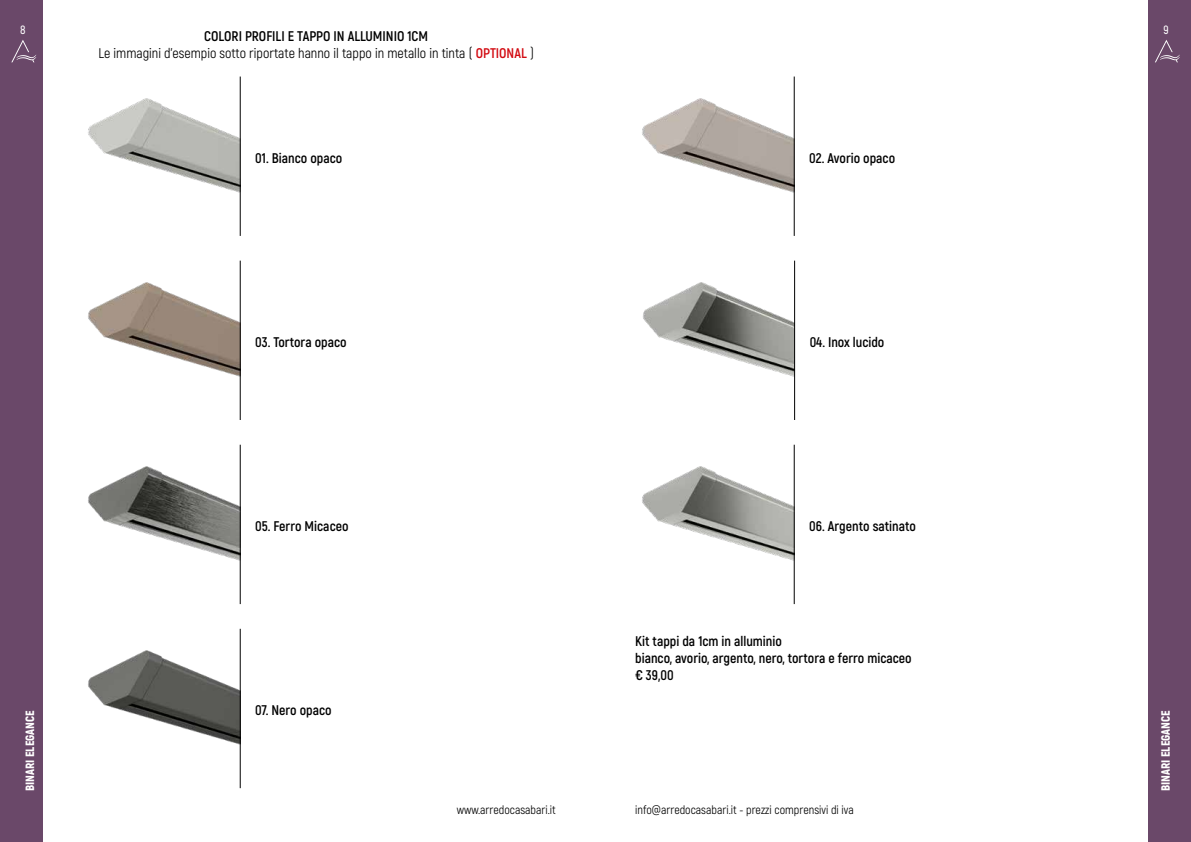
<style>
.page{position:relative;width:1191px;height:842px;background:#fff}
.page>*{position:absolute;margin:0;border:0;box-sizing:border-box;transform-origin:0 0}
.t1{font:700 14px/16.8px "Akrobat";color:#000}
.t2{font:14px/16.8px "Akrobat";color:#000;text-align:center}
.t3{font:12px "Akrobat";color:#000}
.t4{font:900 12px "Akrobat";color:#fff}
.t5{font:600 12px "Akrobat";color:#fff}
.s1{font-weight:700}
.s2{font-weight:700;color:#d20a11}
</style>
<div class="page">
<div style="left:1148px;top:0;width:43px;height:842px;background:#6a4869"></div>
<div style="left:0;top:0;width:43px;height:842px;background:#6a4869"></div>
<img style="left:88px;top:77px;width:152px;height:159px">
<hr style="left:240px;top:77px;width:1px;height:159px;background:#000">
<img style="left:88px;top:261px;width:152px;height:159px">
<hr style="left:240px;top:261px;width:1px;height:159px;background:#000">
<img style="left:642px;top:98px;width:151px;height:95px">
<hr style="left:793px;top:77px;width:1px;height:159px;background:#000">
<img style="left:88px;top:629px;width:152px;height:159px">
<hr style="left:240px;top:629px;width:1px;height:159px;background:#000">
<img style="left:88px;top:445px;width:152px;height:159px">
<hr style="left:240px;top:445px;width:1px;height:159px;background:#000">
<img style="left:643px;top:282px;width:151px;height:95px">
<hr style="left:794px;top:261px;width:1px;height:159px;background:#000">
<img style="left:642px;top:466px;width:151px;height:95px">
<hr style="left:793px;top:445px;width:1px;height:159px;background:#000">
<svg style="left:11px;top:40px;width:25px;height:22px"></svg>
<svg style="left:1155px;top:40px;width:24px;height:22px"></svg>
<p class="t5" style="left:20px;top:23px;width:7px">8</p>
<p class="t5" style="left:1163px;top:23px;width:7px">9</p>
<p class="t2" style="left:98px;top:28px;width:437px"><span class="s1">COLORI PROFILI E TAPPO IN ALLUMINIO 1CM<br></span>Le immagini d’esempio sotto riportate hanno il tappo in metallo in tinta ( <span class="s2">OPTIONAL</span> )</p>
<p class="t1" style="left:255px;top:149px;width:89px">01. Bianco opaco</p>
<p class="t1" style="left:809px;top:149px;width:87px">02. Avorio opaco</p>
<p class="t1" style="left:255px;top:333px;width:93px">03. Tortora opaco</p>
<p class="t1" style="left:809px;top:333px;width:76px">04. Inox lucido</p>
<p class="t1" style="left:255px;top:517px;width:95px">05. Ferro Micaceo</p>
<p class="t1" style="left:809px;top:517px;width:108px">06. Argento satinato</p>
<p class="t1" style="left:635px;top:633px;width:278px">Kit tappi da 1cm in alluminio<br>bianco, avorio, argento, nero, tortora e ferro micaceo € 39,00</p>
<p class="t1" style="left:255px;top:701px;width:78px">07. Nero opaco</p>
<p class="t4" style="left:22px;top:791px;width:82px;rotate:-90deg">BINARI ELEGANCE</p>
<p class="t4" style="left:1157px;top:791px;width:82px;rotate:-90deg">BINARI ELEGANCE</p>
<p class="t3" style="left:457px;top:802px;width:100px">www.arredocasabari.it</p>
<p class="t3" style="left:635px;top:802px;width:220px">info@arredocasabari.it - prezzi comprensivi di iva</p>
</div>
